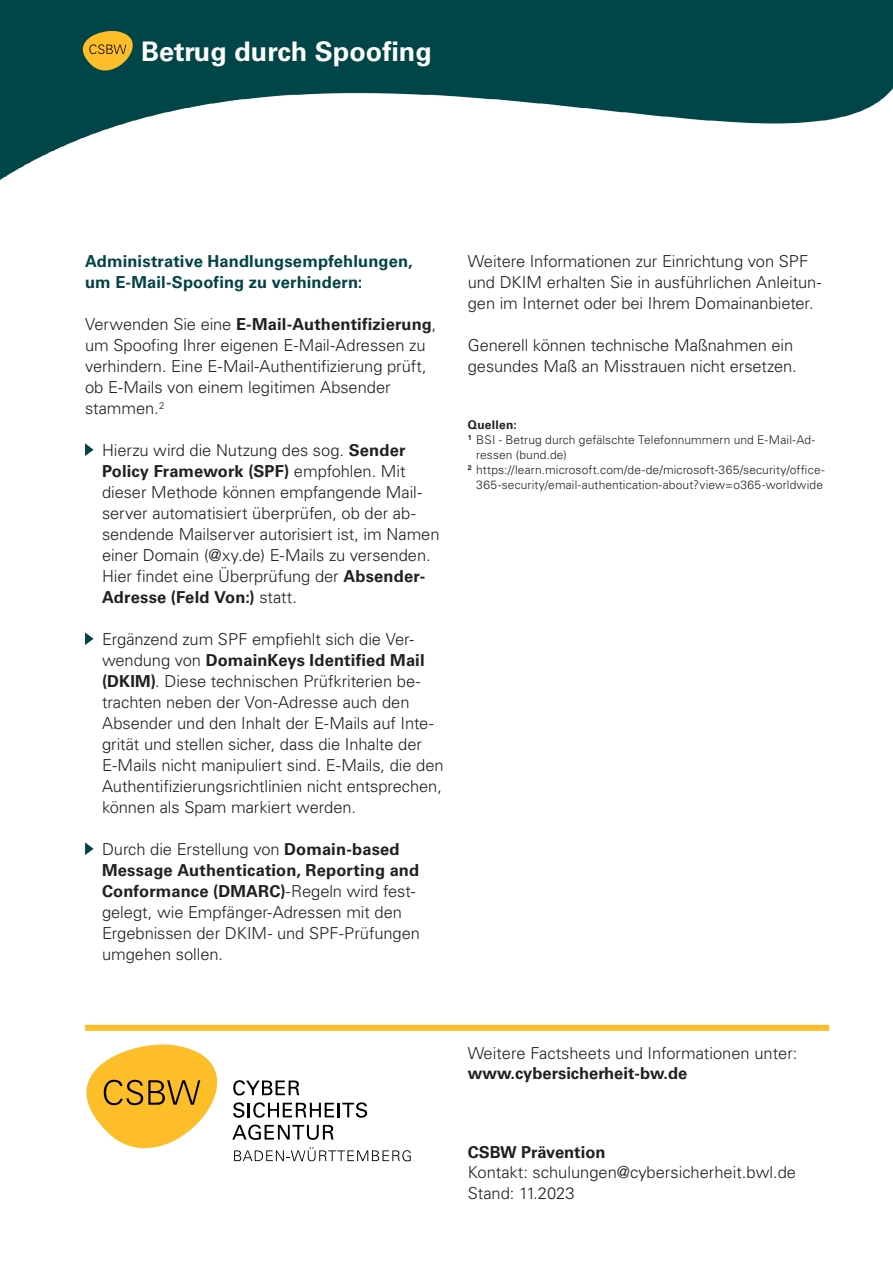
<style>
.page{position:relative;width:893px;height:1263px;background:#fff}
.page>*{position:absolute;margin:0;border:0;box-sizing:border-box;transform-origin:0 0}
.t1{font:700 27px "Univers LT Pro 65";color:#fff}
.t2{font:300 16.5px/21px "Univers LT Pro 45";letter-spacing:-.005em;color:#231f20}
.t3{font:700 16.5px/21px "Univers LT Pro 65";letter-spacing:.005em;color:#231f20}
.t4{font:700 16.5px/21px "Univers LT Pro 65";letter-spacing:.01em;color:#034345}
.t5{font:300 12px "Univers LT Pro 45";letter-spacing:.01em;color:#231f20}
.t6{font:700 12px "Univers LT Pro 65";letter-spacing:.025em;color:#231f20}
.s1{font-family:"Univers LT Pro 45";font-weight:300}
.s2{font-family:"Univers LT Pro 65";font-weight:700}
</style>
<div class="page">
<img style="left:0;top:0;width:893px;height:181px">
<svg style="left:85px;top:443px;width:9px;height:13px"></svg>
<svg style="left:85px;top:632px;width:9px;height:13px"></svg>
<svg style="left:85px;top:842px;width:9px;height:13px"></svg>
<svg style="left:86px;top:1044px;width:325px;height:117px"></svg>
<div style="left:85px;top:1025px;width:744px;height:6px;background:#fdbe28"></div>
<svg style="left:83px;top:31px;width:50px;height:45px"></svg>
<h1 class="t1" style="left:141px;top:35px;width:292px">Betrug durch Spoofing</h1>
<p class="t4" style="left:85px;top:251px;width:329px">Administrative Handlungsempfehlungen, um E-Mail-Spoofing zu verhindern:</p>
<p class="t3" style="left:85px;top:314px;width:353px"><span class="s1">Verwenden Sie eine</span> E-Mail-Authentifizierung<span class="s1">,</span></p>
<p class="t2" style="left:85px;top:335px;width:343px">um Spoofing Ihrer eigenen E-Mail-Adressen zu verhindern. Eine E-Mail-Authentifizierung prüft, ob E-Mails von einem legitimen Absender stammen.<sup>2</sup></p>
<p class="t2" style="left:102px;top:440px;width:305px">Hierzu wird die Nutzung des sog. <span class="s2">Sender</span></p>
<p class="t3" style="left:102px;top:461px;width:305px">Policy Framework (SPF) <span class="s1">empfohlen. Mit</span></p>
<p class="t2" style="left:102px;top:482px;width:339px">dieser Methode können empfangende Mail&shy;server automatisiert überprüfen, ob der ab&shy;sendende Mailserver autorisiert ist, im Namen einer Domain (@xy.de) E-Mails zu versenden.<br>Hier findet eine Überprüfung der <span class="s2">Absender-</span></p>
<p class="t3" style="left:102px;top:587px;width:196px">Adresse (Feld Von:) <span class="s1">statt.</span></p>
<p class="t2" style="left:102px;top:629px;width:313px">Ergänzend zum SPF empfiehlt sich die Ver-</p>
<p class="t3" style="left:102px;top:650px;width:324px"><span class="s1">wendung von</span> DomainKeys Identified Mail</p>
<p class="t2" style="left:102px;top:671px;width:343px"><span class="s2">(DKIM)</span>. Diese technischen Prüfkriterien be&shy;trachten neben der Von-Adresse auch den Absender und den Inhalt der E-Mails auf Inte&shy;grität und stellen sicher, dass die Inhalte der E-Mails nicht manipuliert sind. E-Mails, die den Authentifizierungsrichtlinien nicht entsprechen, können als Spam markiert werden.</p>
<p class="t2" style="left:102px;top:839px;width:299px">Durch die Erstellung von <span class="s2">Domain-based</span></p>
<p class="t3" style="left:102px;top:860px;width:319px">Message Authentication, Reporting and<br>Conformance (DMARC)<span class="s1">-Regeln wird fest-</span></p>
<p class="t2" style="left:102px;top:902px;width:319px">gelegt, wie Empfänger-Adressen mit den<br>Ergebnissen der DKIM- und SPF-Prüfungen umgehen sollen.</p>
<p class="t2" style="left:468px;top:251px;width:355px">Weitere Informationen zur Einrichtung von SPF und DKIM erhalten Sie in ausführlichen Anleitun&shy;gen im Internet oder bei Ihrem Domainanbieter.</p>
<p class="t2" style="left:468px;top:335px;width:331px">Generell können technische Maßnahmen ein gesundes Maß an Misstrauen nicht ersetzen.</p>
<p class="t6" style="left:468px;top:418px;width:51px">Quellen:</p>
<p class="t5" style="left:468px;top:433px;width:349px"><sup>1</sup> BSI - Betrug durch gefälschte Telefonnummern und E-Mail-Ad-</p>
<p class="t5" style="left:476px;top:448px;width:92px">ressen (bund.de)</p>
<p class="t5" style="left:468px;top:463px;width:358px"><sup>2</sup> https://learn.microsoft.com/de-de/microsoft-365/security/office-</p>
<p class="t5" style="left:476px;top:478px;width:348px">365-security/email-authentication-about?view=o365-worldwide</p>
<p class="t2" style="left:468px;top:1042px;width:331px">Weitere Factsheets und Informationen unter:</p>
<p class="t3" style="left:468px;top:1062px;width:221px">www.cybersicherheit-bw.de</p>
<p class="t3" style="left:468px;top:1142px;width:139px">CSBW Prävention</p>
<p class="t2" style="left:468px;top:1161px;width:330px;line-height:21.6px">Kontakt: schulungen@cybersicherheit.bwl.de<br>Stand: 11.2023</p>
</div>
